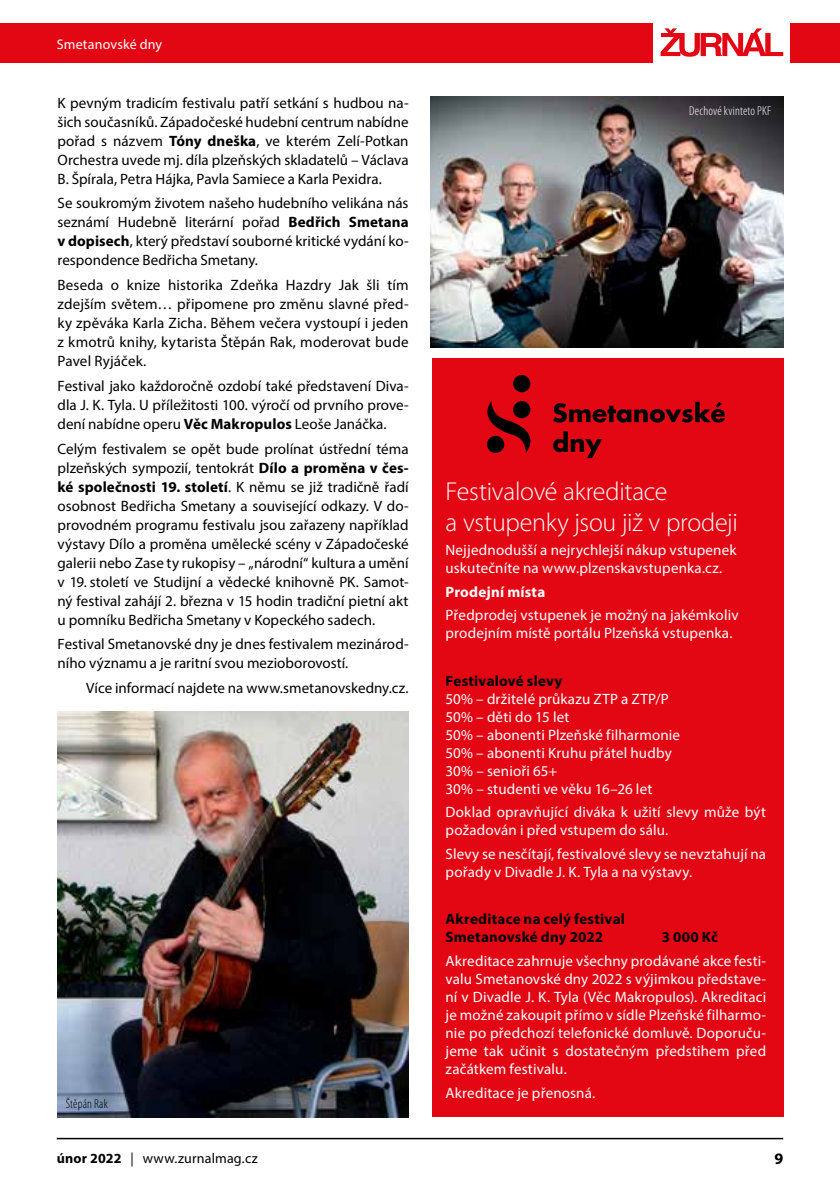
<style>
.page{position:relative;width:840px;height:1191px;background:#fff}
.page>*{position:absolute;margin:0;border:0;box-sizing:border-box;transform-origin:0 0}
.t1{font:300 26px/31.2px "Myriad Pro";letter-spacing:-.01em;color:#fff}
.t2{font:700 16px "Myriad Pro";color:#000}
.t3{font:15px/19px "Myriad Pro";color:#000;text-align:justify}
.t4{font:15px/18px "Myriad Pro";letter-spacing:.01em;color:#fff}
.t5{font:700 15px/18px "Myriad Pro";letter-spacing:.015em;color:#000}
.t6{font:700 15px "Myriad Pro";letter-spacing:.015em;color:#fff}
.t7{font:14px "Myriad Pro";letter-spacing:.015em;color:#000}
.t8{font:14px "Myriad Pro";letter-spacing:.01em;color:#fff}
.t9{font:300 condensed 13px "Myriad Pro";letter-spacing:.015em;color:#fff}
.t10{font:300 condensed 13px "Myriad Pro";letter-spacing:.015em;color:#000}
.s1{font-weight:700}
</style>
<div class="page">
<hr style="left:57px;top:1137px;width:725px;height:2px;background:#000">
<div style="left:0;top:23px;width:652px;height:39px;background:#e30613"></div>
<div style="left:789px;top:23px;width:50px;height:39px;background:#e30613"></div>
<svg style="left:660px;top:28px;width:122px;height:29px"></svg>
<div style="left:431px;top:359px;width:351px;height:758px;background:#e30613"></div>
<img style="left:57px;top:712px;width:351px;height:405px">
<img style="left:430px;top:96px;width:352px;height:251px">
<svg style="left:487px;top:401px;width:44px;height:52px"></svg>
<div style="left:513px;top:401px;width:17px;height:17px;background:#000;border-radius:50%"></div>
<div style="left:513px;top:375px;width:17px;height:17px;background:#000;border-radius:50%"></div>
<div style="left:486px;top:436px;width:18px;height:17px;background:#000;border-radius:50%"></div>
<svg style="left:553px;top:402px;width:171px;height:21px"></svg>
<svg style="left:553px;top:431px;width:49px;height:27px"></svg>
<p class="t8" style="left:57px;top:35px;width:107px">Smetanovské dny</p>
<p class="t3" style="left:57px;top:93px;width:352px">K pevným tradicím festivalu patří setkání s hudbou na&shy;šich současníků. Západočeské hudební centrum nabídne pořad s názvem <span class="s1">Tóny dneška</span>, ve kterém Zelí-Potkan Orchestra uvede mj. díla plzeňských skladatelů – Václava B. Špírala, Petra Hájka, Pavla Samiece a Karla Pexidra.</p>
<p class="t3" style="left:57px;top:194px;width:352px">Se soukromým životem našeho hudebního velikána nás seznámí Hudebně literární pořad <span class="s1">Bedřich Smetana v dopisech</span>, který představí souborné kritické vydání ko&shy;respondence Bedřicha Smetany.</p>
<p class="t3" style="left:57px;top:275px;width:352px">Beseda o knize historika Zdeňka Hazdry Jak šli tím zdejším světem… připomene pro změnu slavné před&shy;ky zpěváka Karla Zicha. Během večera vystoupí i jeden z kmotrů knihy, kytarista Štěpán Rak, moderovat bude Pavel Ryjáček.</p>
<p class="t3" style="left:57px;top:376px;width:352px">Festival jako každoročně ozdobí také představení Diva&shy;dla J. K. Tyla. U příležitosti 100. výročí od prvního prove&shy;dení nabídne operu <span class="s1">Věc Makropulos</span> Leoše Janáčka.</p>
<p class="t3" style="left:57px;top:439px;width:352px">Celým festivalem se opět bude prolínat ústřední téma plzeňských sympozií, tentokrát <span class="s1">Dílo a proměna v čes&shy;ké společnosti 19. století</span>. K němu se již tradičně řadí osobnost Bedřicha Smetany a související odkazy. V do&shy;provodném programu festivalu jsou zařazeny například výstavy Dílo a proměna umělecké scény v Západočeské galerii nebo Zase ty rukopisy – „národní“ kultura a umění v 19. století ve Studijní a vědecké knihovně PK. Samot&shy;ný festival zahájí 2. března v 15 hodin tradiční pietní akt u pomníku Bedřicha Smetany v Kopeckého sadech.</p>
<p class="t3" style="left:57px;top:634px;width:352px">Festival Smetanovské dny je dnes festivalem mezinárod&shy;ního významu a je raritní svou mezioborovostí.</p>
<p class="t3" style="left:86px;top:678px;width:323px">Více informací najdete na www.smetanovskedny.cz.</p>
<p class="t10" style="left:66px;top:1095px;width:44px">Štěpán Rak</p>
<p class="t9" style="left:688px;top:103px;width:84px">Dechové kvinteto PKF</p>
<h1 class="t1" style="left:445px;top:475px;width:294px">Festivalové akreditace<br>a vstupenky jsou již v prodeji</h1>
<p class="t4" style="left:445px;top:540px;width:292px">Nejjednodušší a nejrychlejší nákup vstupenek uskutečníte na www.plzenskavstupenka.cz.</p>
<p class="t6" style="left:445px;top:582px;width:101px">Prodejní místa</p>
<p class="t4" style="left:445px;top:606px;width:294px">Předprodej vstupenek je možný na jakémkoliv prodejním místě portálu Plzeňská vstupenka.</p>
<p class="t5" style="left:445px;top:671px;width:118px">Festivalové slevy</p>
<p class="t4" style="left:445px;top:689px;width:236px">50% – držitelé průkazu ZTP a ZTP/P<br>50% – děti do 15 let<br>50% – abonenti Plzeňské filharmonie<br>50% – abonenti Kruhu přátel hudby<br>30% – senioři 65+<br>30% – studenti ve věku 16–26 let</p>
<p class="t4" style="left:445px;top:803px;width:322px">Doklad opravňující diváka k užití slevy může být požadován i před vstupem do sálu.</p>
<p class="t4" style="left:445px;top:844px;width:322px">Slevy se nesčítají, festivalové slevy se nevztahují na pořady v Divadle J. K. Tyla a na výstavy.</p>
<p class="t5" style="left:445px;top:910px;width:181px">Akreditace na celý festival<br>Smetanovské dny 2022</p>
<p class="t5" style="left:661px;top:928px;width:58px">3 000 Kč</p>
<p class="t4" style="left:445px;top:951px;width:322px;text-align:justify">Akreditace zahrnuje všechny prodávané akce festi&shy;valu Smetanovské dny 2022 s výjimkou představe&shy;ní v Divadle J. K. Tyla (Věc Makropulos). Akreditaci je možné zakoupit přímo v sídle Plzeňské filharmo&shy;nie po předchozí telefonické domluvě. Doporuču&shy;jeme tak učinit s dostatečným předstihem před začátkem festivalu.</p>
<p class="t4" style="left:445px;top:1083px;width:151px">Akreditace je přenosná.</p>
<p class="t7" style="left:57px;top:1149px;width:202px"><span class="s1">únor 2022</span> | www.zurnalmag.cz</p>
<p class="t2" style="left:773px;top:1148px;width:10px">9</p>
</div>
